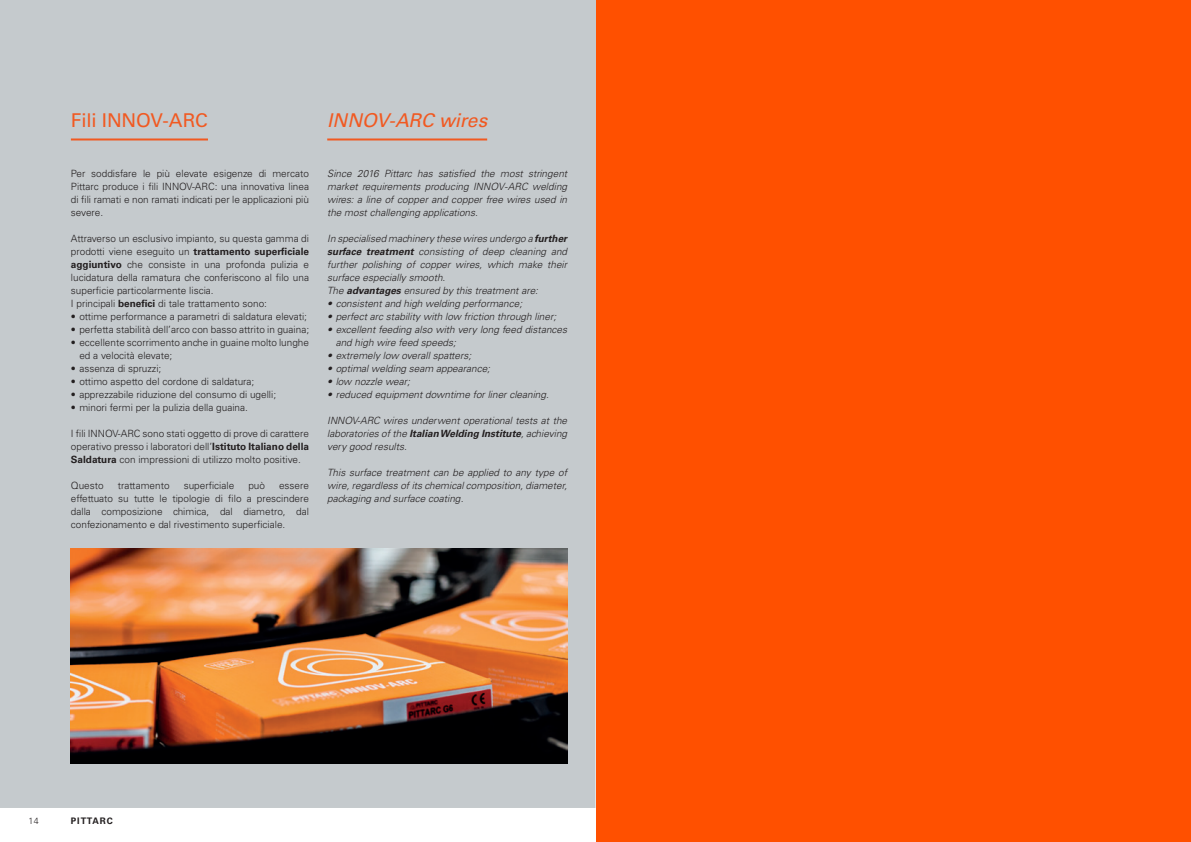
<style>
.page{position:relative;width:1191px;height:842px;background:#fff}
.page>*{position:absolute;margin:0;border:0;box-sizing:border-box;transform-origin:0 0}
.titolo_eng{font:italic 19px "Univers LT Std";letter-spacing:-.005em;color:#f15921}
.t1{font:19px "Univers LT Std";letter-spacing:-.01em;color:#f15921}
.testo_it{font:300 10px/13px "Univers LT Std";color:#231f20;text-align:justify}
.testo_eng{font:italic 300 10px/13px "Univers LT Std";color:#231f20;text-align:justify}
.t2{font:700 9px "Univers LT Std";letter-spacing:.095em;color:#231f20}
.t3{font:300 9px "Univers LT Std";color:#231f20}
.s1{font-weight:700}
</style>
<div class="page">
<div style="left:0;top:0;width:596px;height:808px;background:#c5cacd"></div>
<hr style="left:71px;top:138px;width:137px;height:2px;background:#f15921">
<hr style="left:327px;top:138px;width:160px;height:2px;background:#f15921">
<img style="left:71px;top:548px;width:496px;height:216px">
<div style="left:596px;top:0;width:595px;height:842px;background:#ff5000"></div>
<p class="t1" style="left:71px;top:109px;width:139px">Fili INNOV-ARC</p>
<p class="titolo_eng" style="left:327px;top:109px;width:161px">INNOV-ARC wires</p>
<p class="testo_it" style="left:71px;top:167px;width:240px">Per soddisfare le più elevate esigenze di mercato Pittarc produce i fili INNOV-ARC: una innovativa linea di fili ramati e non ramati indicati per le applicazioni più severe.</p>
<p class="testo_it" style="left:71px;top:232px;width:240px">Attraverso un esclusivo impianto, su questa gamma di prodotti viene eseguito un <span class="s1">trattamento superficiale aggiuntivo</span> che consiste in una profonda pulizia e lucidatura della ramatura che conferiscono al filo una superficie particolarmente liscia.</p>
<p class="testo_it" style="left:71px;top:297px;width:198px">I principali <span class="s1">benefici</span> di tale trattamento sono:</p>
<p class="testo_it" style="left:71px;top:310px;width:238px">• ottime performance a parametri di saldatura elevati;</p>
<p class="testo_it" style="left:71px;top:323px;width:240px">• perfetta stabilità dell’arco con basso attrito in guaina;</p>
<p class="testo_it" style="left:79px;top:336px;width:231px;text-indent:-9px">• eccellente scorrimento anche in guaine molto lunghe ed a velocità elevate;</p>
<p class="testo_it" style="left:71px;top:362px;width:92px">• assenza di spruzzi;</p>
<p class="testo_it" style="left:71px;top:375px;width:185px">• ottimo aspetto del cordone di saldatura;</p>
<p class="testo_it" style="left:71px;top:388px;width:207px">• apprezzabile riduzione del consumo di ugelli;</p>
<p class="testo_it" style="left:71px;top:401px;width:179px">• minori fermi per la pulizia della guaina.</p>
<p class="testo_it" style="left:71px;top:427px;width:240px">I fili INNOV-ARC sono stati oggetto di prove di carattere operativo presso i laboratori dell’<span class="s1">Istituto Italiano della Saldatura</span> con impressioni di utilizzo molto positive.</p>
<p class="testo_it" style="left:71px;top:479px;width:34px">Questo</p>
<p class="testo_it" style="left:118px;top:479px;width:53px">trattamento</p>
<p class="testo_it" style="left:184px;top:479px;width:52px">superficiale</p>
<p class="testo_it" style="left:248px;top:479px;width:18px">può</p>
<p class="testo_it" style="left:71px;top:479px;width:240px;text-indent:208px">essere effettuato su tutte le tipologie di filo a prescindere dalla composizione chimica, dal diametro, dal confezionamento e dal rivestimento superficiale.</p>
<p class="testo_eng" style="left:327px;top:167px;width:241px">Since 2016 Pittarc has satisfied the most stringent market requirements producing INNOV-ARC welding wires: a line of copper and copper free wires used in the most challenging applications.</p>
<p class="testo_eng" style="left:327px;top:232px;width:241px">In specialised machinery these wires undergo a <span class="s1">further surface treatment</span> consisting of deep cleaning and further polishing of copper wires, which make their surface especially smooth.</p>
<p class="testo_eng" style="left:327px;top:284px;width:212px">The <span class="s1">advantages</span> ensured by this treatment are:</p>
<p class="testo_eng" style="left:327px;top:297px;width:196px">• consistent and high welding performance;</p>
<p class="testo_eng" style="left:327px;top:310px;width:230px">• perfect arc stability with low friction through liner;</p>
<p class="testo_eng" style="left:336px;top:323px;width:233px;text-indent:-9px">• excellent feeding also with very long feed distances and high wire feed speeds;</p>
<p class="testo_eng" style="left:327px;top:349px;width:145px">• extremely low overall spatters;</p>
<p class="testo_eng" style="left:327px;top:362px;width:164px">• optimal welding seam appearance;</p>
<p class="testo_eng" style="left:327px;top:375px;width:84px">• low nozzle wear;</p>
<p class="testo_eng" style="left:327px;top:388px;width:223px">• reduced equipment downtime for liner cleaning.</p>
<p class="testo_eng" style="left:327px;top:414px;width:241px">INNOV-ARC wires underwent operational tests at the laboratories of the <span class="s1">Italian Welding Institute</span>, achieving very good results.</p>
<p class="testo_eng" style="left:327px;top:466px;width:241px">This surface treatment can be applied to any type of wire, regardless of its chemical composition, diameter, packaging and surface coating.</p>
<p class="t3" style="left:28px;top:816px;width:12px">14</p>
<p class="t2" style="left:71px;top:816px;width:43px">PITTARC</p>
</div>
